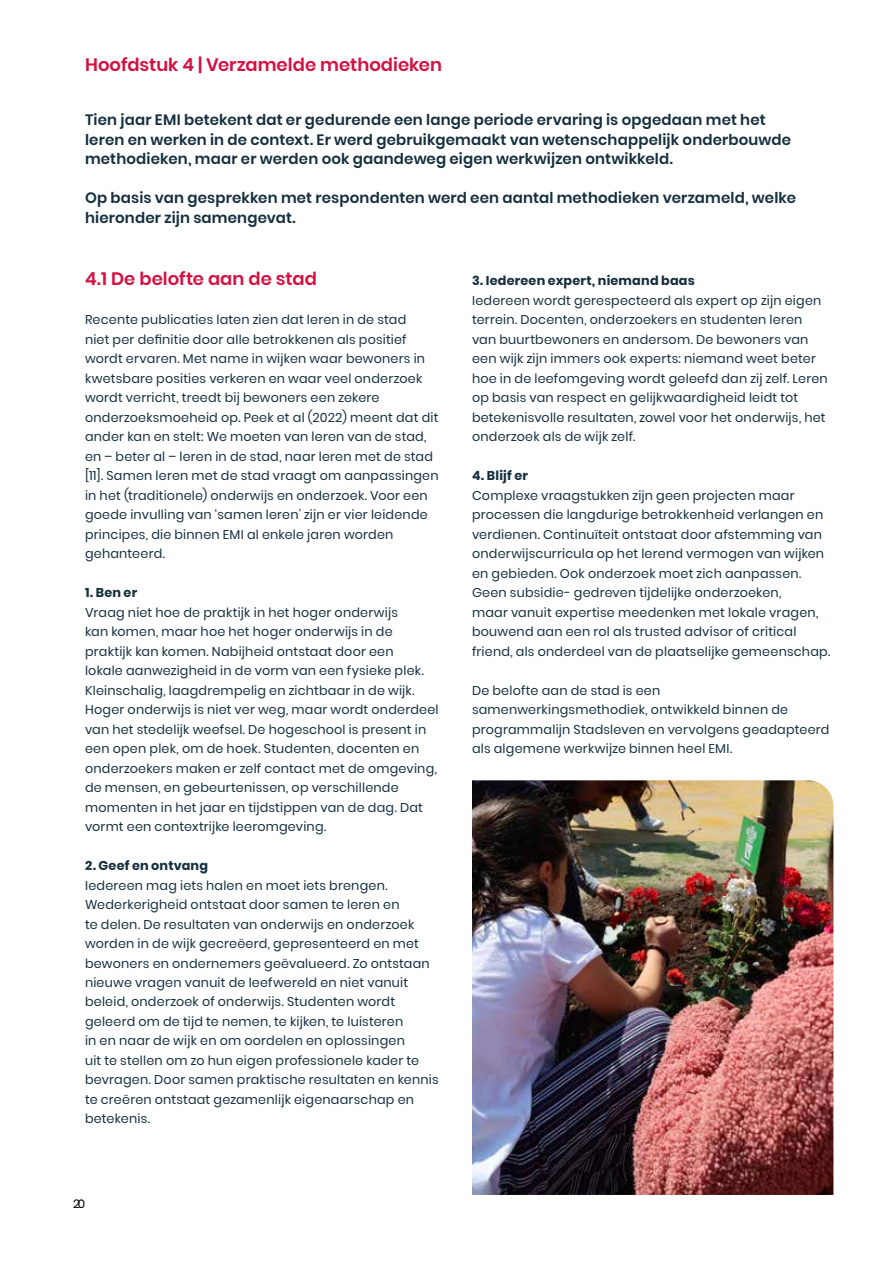
<style>
.page{position:relative;width:893px;height:1263px;background:#fff}
.page>*{position:absolute;margin:0;border:0;box-sizing:border-box;transform-origin:0 0}
.t1{font:600 18px "Poppins";letter-spacing:.005em;color:#d31142}
.t2{font:600 15px/19.5px "Poppins";letter-spacing:.01em;color:#152f3e}
.t3{font:12.75px/19.5px "Poppins";letter-spacing:.015em;color:#152f3e}
.t4{font:700 12.75px "Poppins";letter-spacing:.015em;color:#152f3e}
.t5{font:12px "Poppins";color:#000}
</style>
<div class="page">
<img style="left:472px;top:780px;width:361px;height:415px">
<h1 class="t1" style="left:85px;top:54px;width:359px">Hoofdstuk 4 | Verzamelde methodieken</h1>
<p class="t2" style="left:85px;top:110px;width:708px">Tien jaar EMI betekent dat er gedurende een lange periode ervaring is opgedaan met het leren en werken in de context. Er werd gebruikgemaakt van wetenschappelijk onderbouwde methodieken, maar er werden ook gaandeweg eigen werkwijzen ontwikkeld.</p>
<p class="t2" style="left:85px;top:188px;width:712px">Op basis van gesprekken met respondenten werd een aantal methodieken verzameld, welke hieronder zijn samengevat.</p>
<h1 class="t1" style="left:85px;top:268px;width:233px">4.1 De belofte aan de stad</h1>
<p class="t3" style="left:85px;top:310px;width:355px">Recente publicaties laten zien dat leren in de stad<br>niet per definitie door alle betrokkenen als positief wordt ervaren. Met name in wijken waar bewoners in kwetsbare posities verkeren en waar veel onderzoek wordt verricht, treedt bij bewoners een zekere onderzoeksmoeheid op. Peek et al (2022) meent dat dit ander kan en stelt: We moeten van leren van de stad, en – beter al – leren in de stad, naar leren met de stad [11]. Samen leren met de stad vraagt om aanpassingen in het (traditionele) onderwijs en onderzoek. Voor een goede invulling van ‘samen leren’ zijn er vier leidende principes, die binnen EMI al enkele jaren worden gehanteerd.</p>
<p class="t4" style="left:85px;top:585px;width:54px">1. Ben er</p>
<p class="t3" style="left:85px;top:602px;width:355px">Vraag niet hoe de praktijk in het hoger onderwijs<br>kan komen, maar hoe het hoger onderwijs in de praktijk kan komen. Nabijheid ontstaat door een<br>lokale aanwezigheid in de vorm van een fysieke plek.<br>Kleinschalig, laagdrempelig en zichtbaar in de wijk.<br>Hoger onderwijs is niet ver weg, maar wordt onderdeel van het stedelijk weefsel. De hogeschool is present in een open plek, om de hoek. Studenten, docenten en onderzoekers maken er zelf contact met de omgeving, de mensen, en gebeurtenissen, op verschillende momenten in het jaar en tijdstippen van de dag. Dat vormt een contextrijke leeromgeving.</p>
<p class="t4" style="left:85px;top:858px;width:125px">2. Geef en ontvang</p>
<p class="t3" style="left:85px;top:875px;width:355px">Iedereen mag iets halen en moet iets brengen.<br>Wederkerigheid ontstaat door samen te leren en<br>te delen. De resultaten van onderwijs en onderzoek worden in de wijk gecreëerd, gepresenteerd en met bewoners en ondernemers geëvalueerd. Zo ontstaan nieuwe vragen vanuit de leefwereld en niet vanuit beleid, onderzoek of onderwijs. Studenten wordt geleerd om de tijd te nemen, te kijken, te luisteren<br>in en naar de wijk en om oordelen en oplossingen<br>uit te stellen om zo hun eigen professionele kader te bevragen. Door samen praktische resultaten en kennis te creëren ontstaat gezamenlijk eigenaarschap en betekenis.</p>
<p class="t5" style="left:73px;top:1196px;width:13px">20</p>
<p class="t4" style="left:472px;top:273px;width:224px">3. Iedereen expert, niemand baas</p>
<p class="t3" style="left:472px;top:290px;width:357px">Iedereen wordt gerespecteerd als expert op zijn eigen terrein. Docenten, onderzoekers en studenten leren van buurtbewoners en andersom. De bewoners van een wijk zijn immers ook experts: niemand weet beter hoe in de leefomgeving wordt geleefd dan zij zelf. Leren op basis van respect en gelijkwaardigheid leidt tot betekenisvolle resultaten, zowel voor het onderwijs, het onderzoek als de wijk zelf.</p>
<p class="t4" style="left:472px;top:468px;width:58px">4. Blijf er</p>
<p class="t3" style="left:472px;top:485px;width:360px">Complexe vraagstukken zijn geen projecten maar processen die langdurige betrokkenheid verlangen en verdienen. Continuïteit ontstaat door afstemming van onderwijscurricula op het lerend vermogen van wijken en gebieden. Ook onderzoek moet zich aanpassen.<br>Geen subsidie- gedreven tijdelijke onderzoeken,<br>maar vanuit expertise meedenken met lokale vragen, bouwend aan een rol als trusted advisor of critical friend, als onderdeel van de plaatselijke gemeenschap.</p>
<p class="t3" style="left:472px;top:680px;width:359px">De belofte aan de stad is een samenwerkingsmethodiek, ontwikkeld binnen de programmalijn Stadsleven en vervolgens geadapteerd als algemene werkwijze binnen heel EMI.</p>
</div>
